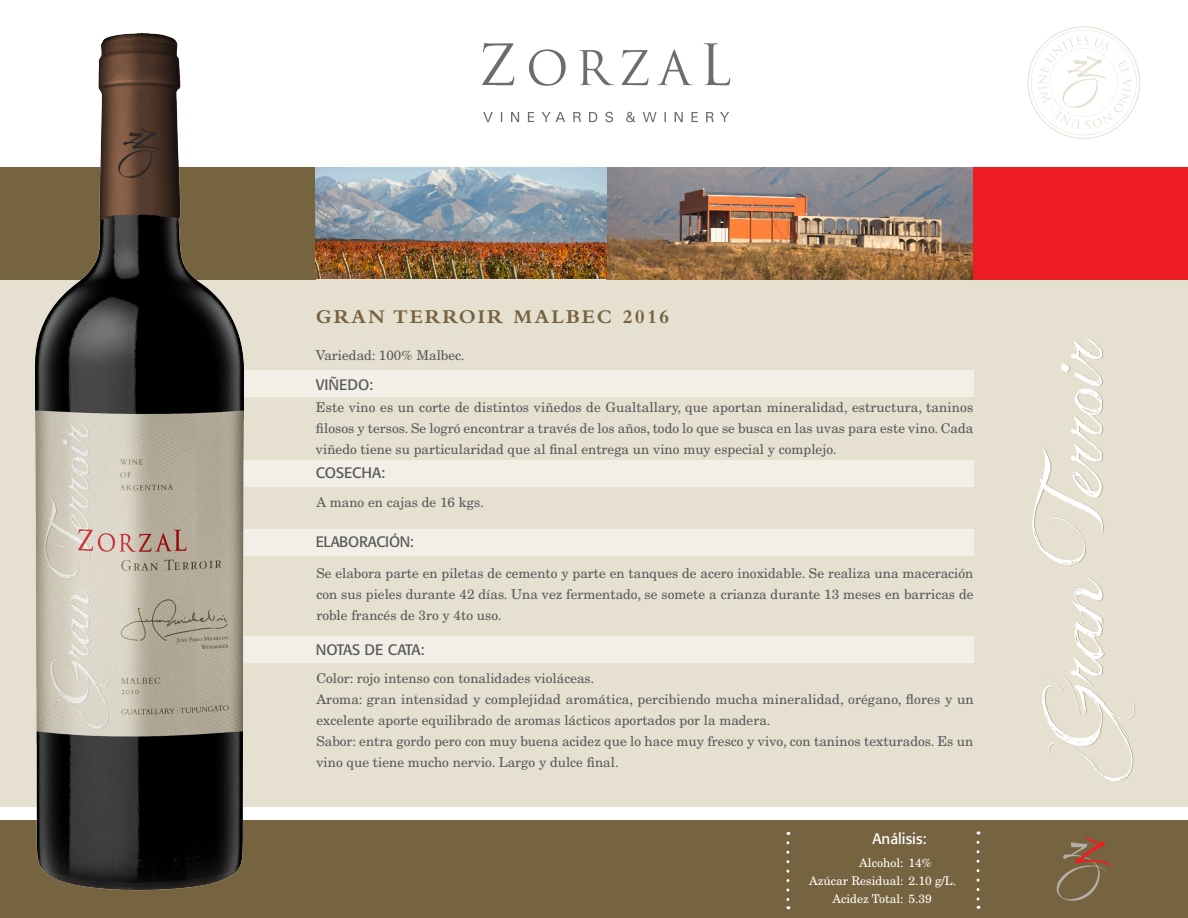
<style>
.page{position:relative;width:1188px;height:918px;background:#fff}
.page>*{position:absolute;margin:0;border:0;box-sizing:border-box;transform-origin:0 0}
.Texto_ok{font:700 20.25px "Bembo";letter-spacing:.1em;color:#766340}
.Texto_ok-2{font:15px "Formata";color:#57585a}
.Texto_ok-3{font:15px "Formata";letter-spacing:-.02em;color:#57585a}
.Texto_ok-4{font:15px "Formata";letter-spacing:-.03em;color:#57585a}
.Texto_ok-5{font:15px "Formata";color:#fff}
.Texto_ok-6{font:13.5px/21px "New Century Schlbk";color:#57585a;text-align:justify}
.Texto_ok-7{font:12px "New Century Schlbk";color:#fff}
</style>
<div class="page">
<svg style="left:483px;top:112px;width:246px;height:10px"></svg>
<svg style="left:482px;top:43px;width:248px;height:43px"></svg>
<svg style="left:1028px;top:26px;width:112px;height:113px"></svg>
<div style="left:0;top:189px;width:1188px;height:729px;background:#e6e0d1"></div>
<div style="left:0;top:808px;width:1188px;height:110px;background:#fff"></div>
<div style="left:0;top:821px;width:1188px;height:97px;background:#766340"></div>
<svg style="left:1056px;top:837px;width:55px;height:64px"></svg>
<svg style="left:977px;top:842px;width:3px;height:67px"></svg>
<div style="left:230px;top:529px;width:743px;height:27px;background:#f2efe7"></div>
<div style="left:230px;top:637px;width:743px;height:26px;background:#f2efe7"></div>
<div style="left:211px;top:371px;width:762px;height:26px;background:#f2efe7"></div>
<div style="left:211px;top:460px;width:762px;height:27px;background:#f2efe7"></div>
<svg style="left:786px;top:843px;width:3px;height:66px"></svg>
<div style="left:0;top:167px;width:316px;height:112px;background:#766340"></div>
<img style="left:316px;top:167px;width:657px;height:112px">
<div style="left:973px;top:167px;width:215px;height:112px;background:#ee1d23"></div>
<svg style="left:1041px;top:576px;width:94px;height:206px"></svg>
<svg style="left:1032px;top:337px;width:72px;height:228px"></svg>
<img style="left:0;top:33px;width:245px;height:858px">
<p class="Texto_ok" style="left:316px;top:306px;width:355px">GRAN TERROIR MALBEC 2016</p>
<p class="Texto_ok-6" style="left:316px;top:345px;width:150px">Variedad: 100% Malbec.</p>
<p class="Texto_ok-2" style="left:316px;top:375px;width:59px">VIÑEDO:</p>
<p class="Texto_ok-6" style="left:316px;top:396px;width:659px">Este vino es un corte de distintos viñedos de Gualtallary, que aportan mineralidad, estructura, taninos filosos y tersos. Se logró encontrar a través de los años, todo lo que se busca en las uvas para este vino. Cada viñedo tiene su particularidad que al final entrega un vino muy especial y complejo.</p>
<p class="Texto_ok-2" style="left:316px;top:464px;width:71px">COSECHA:</p>
<p class="Texto_ok-6" style="left:316px;top:492px;width:169px">A mano en cajas de 16 kgs.</p>
<p class="Texto_ok-3" style="left:316px;top:533px;width:100px">ELABORACIÓN:</p>
<p class="Texto_ok-6" style="left:316px;top:563px;width:659px">Se elabora parte en piletas de cemento y parte en tanques de acero inoxidable. Se realiza una maceración con sus pieles durante 42 días. Una vez fermentado, se somete a crianza durante 13 meses en barricas de roble francés de 3ro y 4to uso.</p>
<p class="Texto_ok-4" style="left:316px;top:641px;width:110px">NOTAS DE CATA:</p>
<p class="Texto_ok-6" style="left:316px;top:668px;width:279px">Color: rojo intenso con tonalidades violáceas.</p>
<p class="Texto_ok-6" style="left:316px;top:689px;width:659px">Aroma: gran intensidad y complejidad aromática, percibiendo mucha mineralidad, orégano, flores y un excelente aporte equilibrado de aromas lácticos aportados por la madera.</p>
<p class="Texto_ok-6" style="left:316px;top:731px;width:659px">Sabor: entra gordo pero con muy buena acidez que lo hace muy fresco y vivo, con taninos texturados. Es un vino que tiene mucho nervio. Largo y dulce final.</p>
<p class="Texto_ok-5" style="left:873px;top:829px;width:56px">Análisis:</p>
<p class="Texto_ok-7" style="left:859px;top:855px;width:74px">Alcohol: 14%</p>
<p class="Texto_ok-7" style="left:809px;top:873px;width:149px">Azúcar Residual: 2.10 g/L.</p>
<p class="Texto_ok-7" style="left:832px;top:891px;width:101px">Acidez Total: 5.39</p>
</div>
